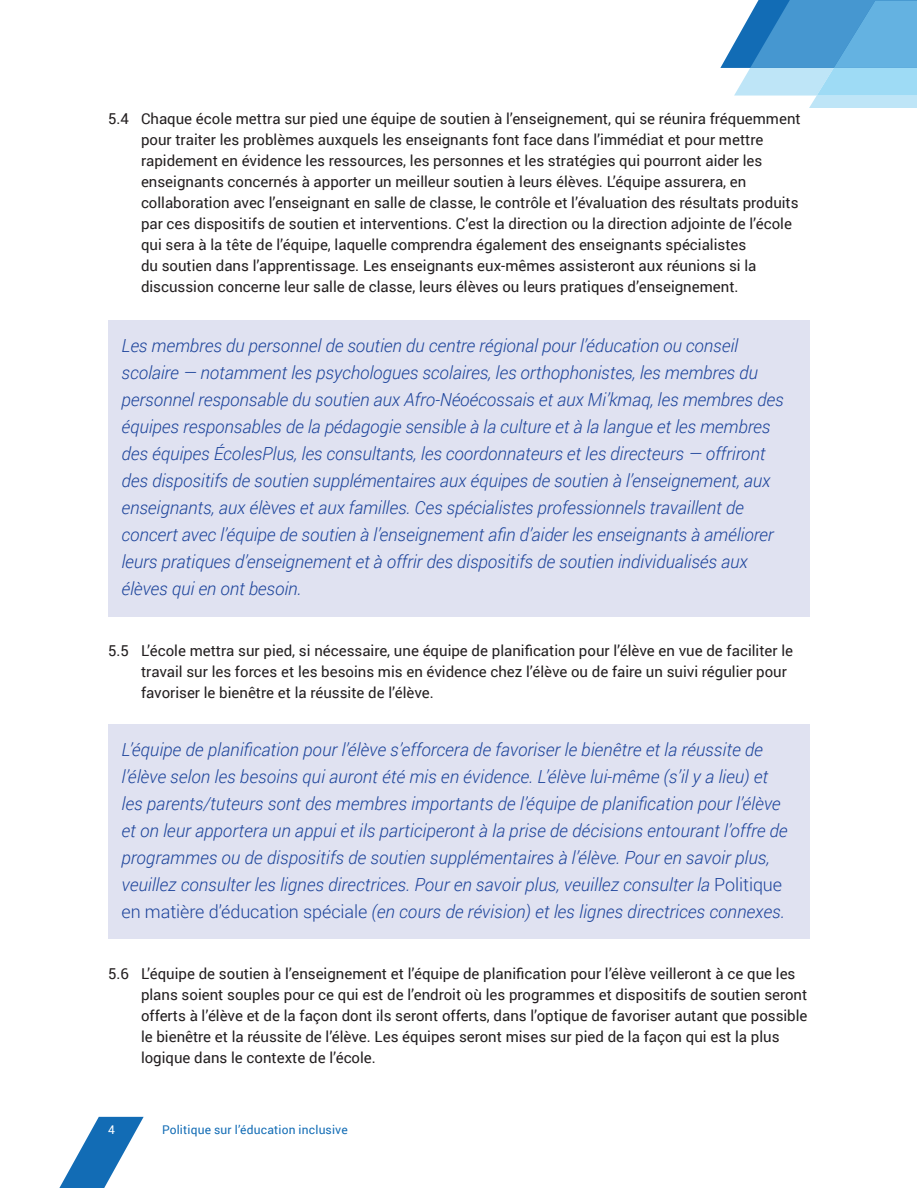
<style>
.page{position:relative;width:918px;height:1188px;background:#fff}
.page>*{position:absolute;margin:0;border:0;box-sizing:border-box;transform-origin:0 0}
.t1{font:italic 300 18px/27px "Roboto";letter-spacing:-.005em;color:#1d449b}
.t2{font:15px/21px "Roboto";color:#231f20}
.t3{font:12px "Roboto";letter-spacing:.015em;color:#126cb5}
.t4{font:12px "Roboto";color:#fff}
.s1{font-style:normal}
</style>
<div class="page">
<svg style="left:59px;top:1117px;width:85px;height:71px"></svg>
<svg style="left:720px;top:0;width:197px;height:108px;background:#80bce2"></svg>
<div style="left:108px;top:724px;width:702px;height:215px;background:#e0e2f1"></div>
<div style="left:108px;top:320px;width:702px;height:297px;background:#e0e2f1"></div>
<p class="t2" style="left:141px;top:107px;width:661px;text-indent:-33px">5.4 Chaque école mettra sur pied une équipe de soutien à l’enseignement, qui se réunira fréquemment pour traiter les problèmes auxquels les enseignants font face dans l’immédiat et pour mettre rapidement en évidence les ressources, les personnes et les stratégies qui pourront aider les enseignants concernés à apporter un meilleur soutien à leurs élèves. L’équipe assurera, en collaboration avec l’enseignant en salle de classe, le contrôle et l’évaluation des résultats produits par ces dispositifs de soutien et interventions. C’est la direction ou la direction adjointe de l’école qui sera à la tête de l’équipe, laquelle comprendra également des enseignants spécialistes<br>du soutien dans l’apprentissage. Les enseignants eux-mêmes assisteront aux réunions si la discussion concerne leur salle de classe, leurs élèves ou leurs pratiques d’enseignement.</p>
<p class="t1" style="left:122px;top:332px;width:664px">Les membres du personnel de soutien du centre régional pour l’éducation ou conseil scolaire — notamment les psychologues scolaires, les orthophonistes, les membres du personnel responsable du soutien aux Afro-Néoécossais et aux Mi’kmaq, les membres des équipes responsables de la pédagogie sensible à la culture et à la langue et les membres des équipes ÉcolesPlus, les consultants, les coordonnateurs et les directeurs — offriront des dispositifs de soutien supplémentaires aux équipes de soutien à l’enseignement, aux enseignants, aux élèves et aux familles. Ces spécialistes professionnels travaillent de concert avec l’équipe de soutien à l’enseignement afin d’aider les enseignants à améliorer leurs pratiques d’enseignement et à offrir des dispositifs de soutien individualisés aux élèves qui en ont besoin.</p>
<p class="t2" style="left:141px;top:640px;width:654px;text-indent:-33px">5.5 L’école mettra sur pied, si nécessaire, une équipe de planification pour l’élève en vue de faciliter le travail sur les forces et les besoins mis en évidence chez l’élève ou de faire un suivi régulier pour favoriser le bienêtre et la réussite de l’élève.</p>
<p class="t1" style="left:122px;top:736px;width:668px">L’équipe de planification pour l’élève s’efforcera de favoriser le bienêtre et la réussite de l’élève selon les besoins qui auront été mis en évidence. L’élève lui-même (s’il y a lieu) et les parents/tuteurs sont des membres importants de l’équipe de planification pour l’élève et on leur apportera un appui et ils participeront à la prise de décisions entourant l’offre de programmes ou de dispositifs de soutien supplémentaires à l’élève. Pour en savoir plus, veuillez consulter les lignes directrices. Pour en savoir plus, veuillez consulter la <span class="s1">Politique en matière d’éducation spéciale</span> (en cours de révision) et les lignes directrices connexes.</p>
<p class="t2" style="left:141px;top:962px;width:668px;text-indent:-33px">5.6 L’équipe de soutien à l’enseignement et l’équipe de planification pour l’élève veilleront à ce que les plans soient souples pour ce qui est de l’endroit où les programmes et dispositifs de soutien seront offerts à l’élève et de la façon dont ils seront offerts, dans l’optique de favoriser autant que possible le bienêtre et la réussite de l’élève. Les équipes seront mises sur pied de la façon qui est la plus logique dans le contexte de l’école.</p>
<p class="t4" style="left:108px;top:1121px;width:8px">4</p>
<p class="t3" style="left:162px;top:1121px;width:187px">Politique sur l’éducation inclusive</p>
</div>
